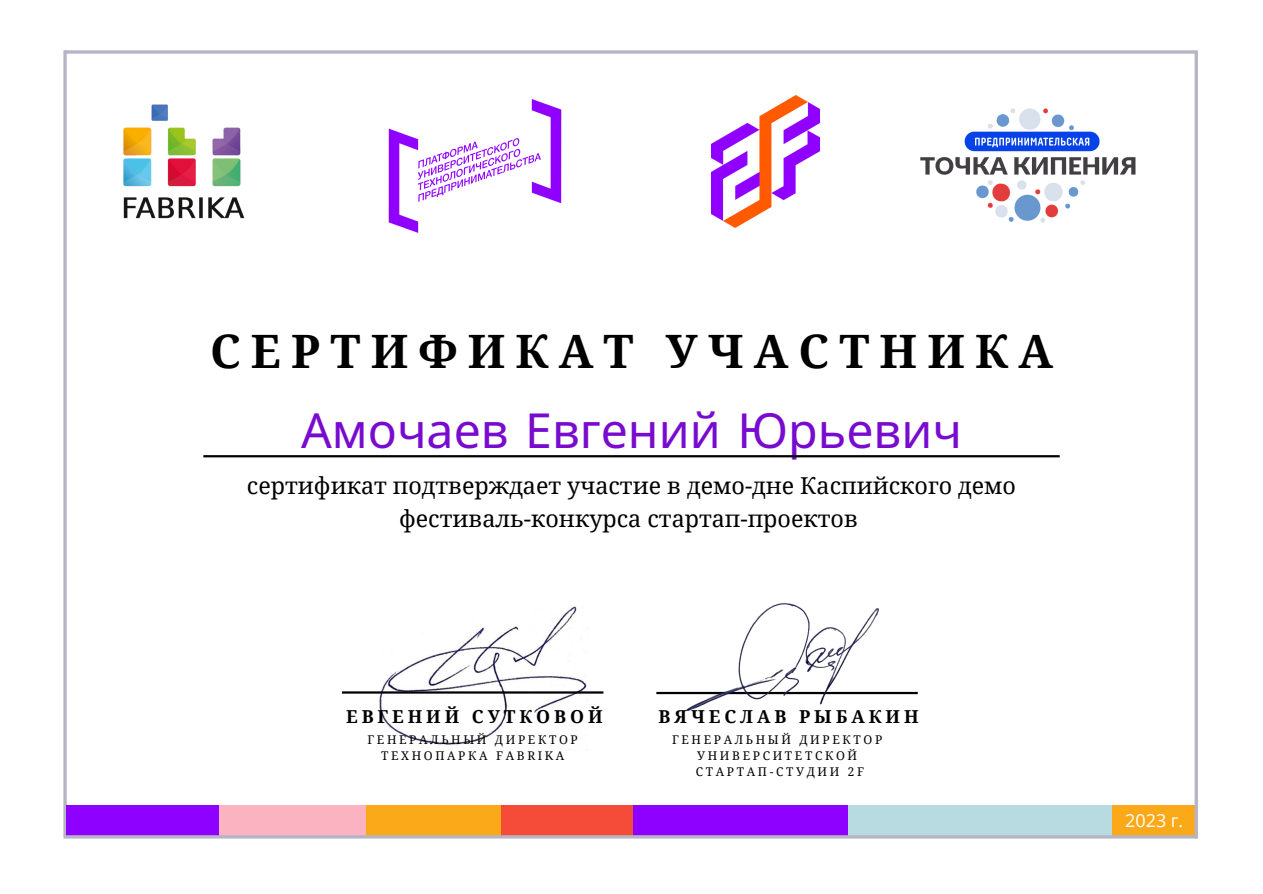
<style>
.page{position:relative;width:1263px;height:894px;background:#fff}
.page>*{position:absolute;margin:0;border:0;box-sizing:border-box;transform-origin:0 0}
.t1{font:48.3px "Noto Sans";color:#780bcf}
.t2{font:700 46.05px "Noto Serif";letter-spacing:.22em;color:#000}
.t3{font:23.25px/32.5px "Noto Serif";color:#000;text-align:center}
.t4{font:18px "Open Sans";color:#fff}
.t5{font:700 17.85px "Noto Serif";letter-spacing:.22em;color:#000}
.t6{font:12px/16px "Noto Serif";letter-spacing:.22em;color:#000;text-align:center}
</style>
<div class="page">
<svg style="left:67px;top:50px;width:1131px;height:4px;background:#c1bfcd"></svg>
<svg style="left:63px;top:50px;width:4px;height:786px;background:#c1bdce"></svg>
<hr style="left:203px;top:455px;width:857px;height:2px;background:#000">
<img style="left:377px;top:606px;width:211px;height:144px">
<hr style="left:342px;top:691px;width:261px;height:2px;background:#000">
<img style="left:388px;top:99px;width:174px;height:134px">
<img style="left:711px;top:96px;width:108px;height:131px">
<img style="left:123px;top:104px;width:122px;height:115px">
<hr style="left:656px;top:691px;width:262px;height:3px;background:#000">
<div style="left:67px;top:805px;width:152px;height:30px;background:#8e01ff"></div>
<img style="left:366px;top:805px;width:483px;height:30px">
<img style="left:501px;top:805px;width:263px;height:30px">
<div style="left:1111px;top:805px;width:83px;height:30px;background:#fba918"></div>
<svg style="left:1194px;top:52px;width:4px;height:786px;background:#c1becc"></svg>
<hr style="left:64px;top:835px;width:1133px;height:3px;background:#b7b4c5">
<img style="left:672px;top:603px;width:217px;height:108px">
<img style="left:920px;top:108px;width:216px;height:115px">
<p class="t2" style="left:210px;top:318px;width:844px">СЕРТИФИКАТ УЧАСТНИКА</p>
<p class="t1" style="left:301px;top:396px;width:662px">Амочаев Евгений Юрьевич</p>
<p class="t3" style="left:247px;top:469px;width:771px">сертификат подтверждает участие в демо-дне Каспийского демо фестиваль-конкурса стартап-проектов</p>
<p class="t5" style="left:346px;top:703px;width:258px">ЕВГЕНИЙ СУТКОВОЙ</p>
<p class="t6" style="left:368px;top:731px;width:212px">ГЕНЕРАЛЬНЫЙ ДИРЕКТОР<br>ТЕХНОПАРКА FABRIKA</p>
<p class="t5" style="left:659px;top:703px;width:261px">ВЯЧЕСЛАВ РЫБАКИН</p>
<p class="t6" style="left:672px;top:731px;width:212px">ГЕНЕРАЛЬНЫЙ ДИРЕКТОР</p>
<p class="t6" style="left:697px;top:747px;width:162px">УНИВЕРСИТЕТСКОЙ</p>
<p class="t6" style="left:696px;top:763px;width:170px">СТАРТАП-СТУДИИ 2F</p>
<p class="t4" style="left:1125px;top:807px;width:60px">2023 г.</p>
</div>
